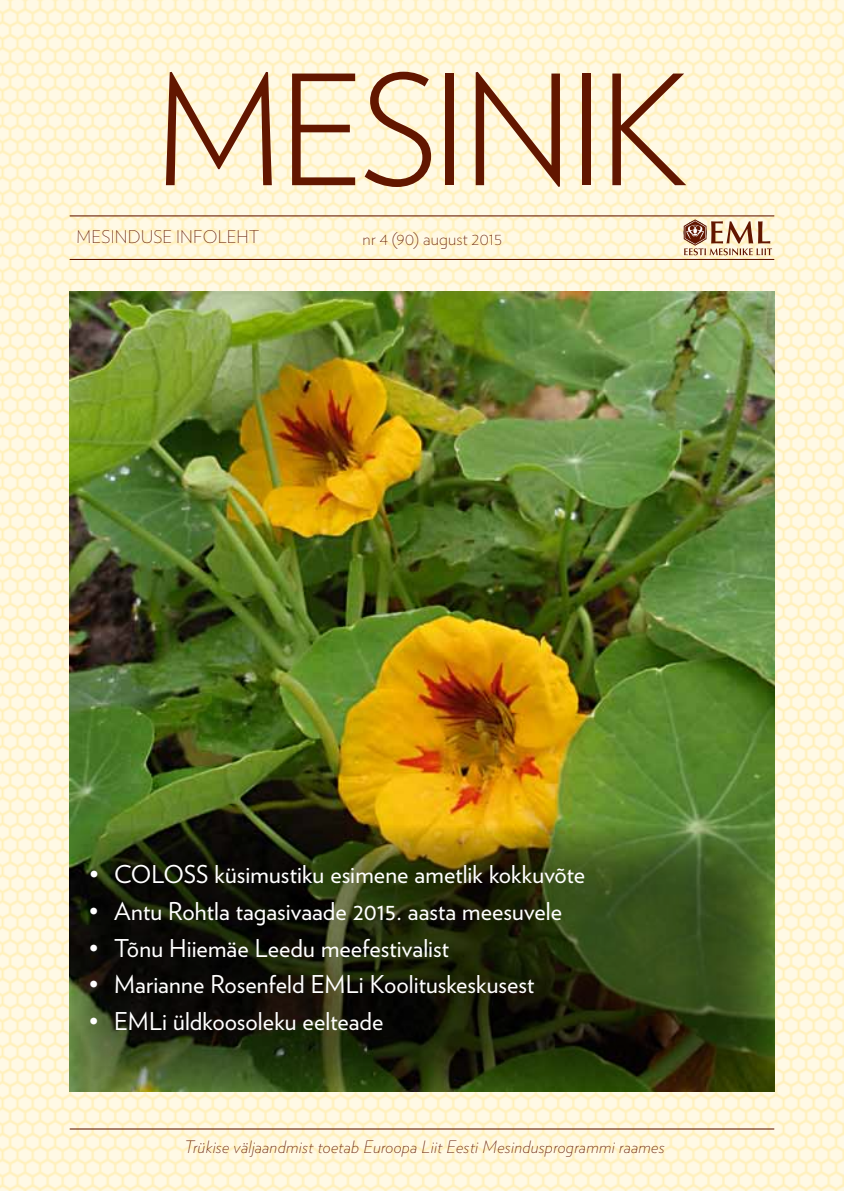
<style>
.page{position:relative;width:844px;height:1191px;background:#fff}
.page>*{position:absolute;margin:0;border:0;box-sizing:border-box;transform-origin:0 0}
.t1{font:300 152.25px "Verlag";letter-spacing:-.035em;color:#621600}
.t2{font:24.5px "Verlag";letter-spacing:.005em;color:#fff}
.t3{font:200 17.5px "Verlag";letter-spacing:.01em;color:#621600}
.t4{font:italic 200 16.97px "Verlag";letter-spacing:.02em;color:#621600}
</style>
<div class="page">
<img style="left:0;top:0;width:843px;height:1191px">
<img style="left:69px;top:291px;width:705px;height:534px">
<svg style="left:69px;top:825px;width:705px;height:266px;background:#2a3410"></svg>
<hr style="left:70px;top:1128px;width:703px;height:1px;background:#621600">
<hr style="left:70px;top:259px;width:703px;height:1px;background:#621600">
<hr style="left:70px;top:215px;width:703px;height:1px;background:#621600">
<svg style="left:676px;top:219px;width:95px;height:36px;background:#d0b49a"></svg>
<h1 class="t1" style="left:154px;top:19px;width:536px">MESINIK</h1>
<p class="t3" style="left:77px;top:224px;width:184px">MESINDUSE INFOLEHT</p>
<p class="t3" style="left:349px;top:224px;width:120px">nr 7 (87), veebr ar</p>
<p class="t3" style="left:362px;top:226px;width:141px">nr 4 (90) august 2015</p>
<p class="t2" style="left:89px;top:856px;width:497px">• COLOSS küsimustiku esimene ametlik kokkuvõte</p>
<p class="t2" style="left:89px;top:892px;width:474px">• Antu Rohtla tagasivaade 2015. aasta meesuvele</p>
<p class="t2" style="left:89px;top:929px;width:361px">• Tõnu Hiiemäe Leedu meefestivalist</p>
<p class="t2" style="left:89px;top:966px;width:446px">• Marianne Rosenfeld EMLi Koolituskeskusest</p>
<p class="t2" style="left:89px;top:1003px;width:296px">• EMLi üldkoosoleku eelteade</p>
<p class="t4" style="left:184px;top:1134px;width:481px">Trükise väljaandmist toetab Euroopa Liit Eesti Mesindusprogrammi raames</p>
</div>
